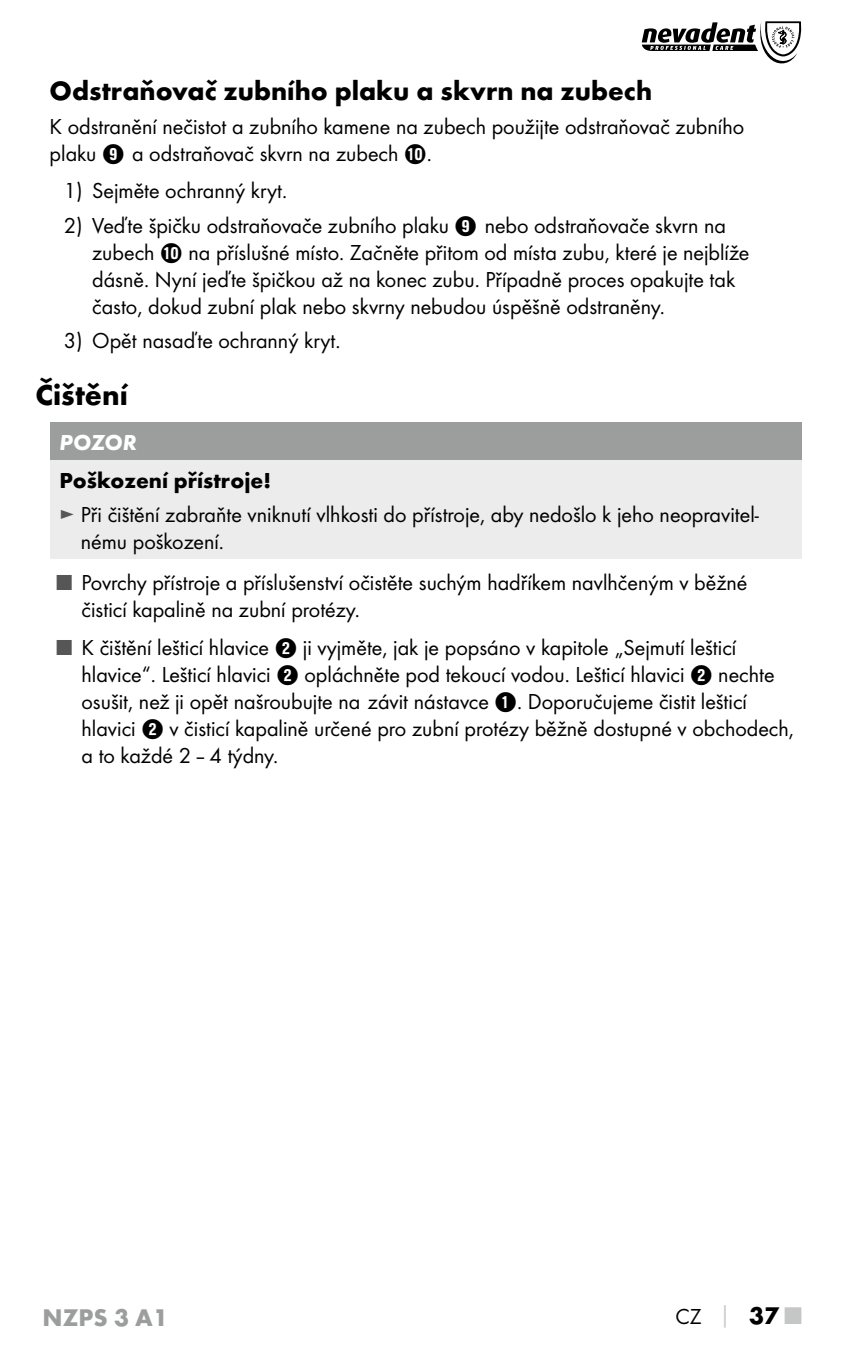
<style>
.page{position:relative;width:851px;height:1347px;background:#fff}
.page>*{position:absolute;margin:0;border:0;box-sizing:border-box;transform-origin:0 0}
.t1{font:700 30px "Futura";color:#000}
.t2{font:700 27.5px "Futura";color:#000}
.t3{font:700 25px "Futura";color:#9c9d9d}
.t4{font:22.5px/27px "Futura Boo";color:#000}
.t5{font:700 22.5px "Futura";color:#000}
.t6{font:italic 700 22.5px "Futura";letter-spacing:-.005em;color:#fff}
.s1{font-family:"Hako PI Nummern"}
.s2{color:#565656}
.s3{font-family:"Futura";font-weight:700;color:#c5c6c6}
.s4{font-family:"Futura";font-weight:700;font-size:25px}
.s5{font-family:"Futura";font-weight:700;font-size:25px;color:#c5c6c6}
</style>
<div class="page">
<svg style="left:641px;top:21px;width:160px;height:42px"></svg>
<div style="left:50px;top:422px;width:751px;height:38px;background:#9c9d9d"></div>
<div style="left:50px;top:460px;width:751px;height:99px;background:#ececed"></div>
<p class="t2" style="left:50px;top:73px;width:604px">Odstraňovač zubního plaku a skvrn na zubech</p>
<p class="t4" style="left:50px;top:113px;width:696px">K odstranění nečistot a zubního kamene na zubech použijte odstraňovač zubního plaku <span class="s1">9</span> a odstraňovač skvrn na zubech <span class="s1">0</span>.</p>
<p class="t4" style="left:64px;top:177px;width:222px">1) Sejměte ochranný kryt.</p>
<p class="t4" style="left:92px;top:211px;width:658px;text-indent:-28px">2) Veďte špičku odstraňovače zubního plaku <span class="s1">9</span> nebo odstraňovače skvrn na zubech <span class="s1">0</span> na příslušné místo. Začněte přitom od místa zubu, které je nejblíže dásně. Nyní jeďte špičkou až na konec zubu. Případně proces opakujte tak často, dokud zubní plak nebo skvrny nebudou úspěšně odstraněny.</p>
<p class="t4" style="left:64px;top:326px;width:275px">3) Opět nasaďte ochranný kryt.</p>
<h1 class="t1" style="left:35px;top:376px;width:94px">Čištění</h1>
<p class="t6" style="left:60px;top:428px;width:79px">POZOR</p>
<p class="t5" style="left:60px;top:466px;width:213px">Poškození přístroje!</p>
<p class="t4" style="left:81px;top:500px;width:679px;text-indent:-21px"><span class="s2">►</span> Při čištění zabraňte vniknutí vlhkosti do přístroje, aby nedošlo k jeho neopravitel&shy;nému poškození.</p>
<p class="t4" style="left:81px;top:569px;width:667px;text-indent:-25px"><span class="s2">■</span> Povrchy přístroje a příslušenství očistěte suchým hadříkem navlhčeným v běžné čisticí kapalině na zubní protézy.</p>
<p class="t4" style="left:81px;top:633px;width:713px;text-indent:-25px"><span class="s2">■</span> K čištění lešticí hlavice <span class="s1">2</span> ji vyjměte, jak je popsáno v kapitole „Sejmutí lešticí hlavice“. Lešticí hlavici <span class="s1">2</span> opláchněte pod tekoucí vodou. Lešticí hlavici <span class="s1">2</span> nechte osušit, než ji opět našroubujte na závit nástavce <span class="s1">1</span>. Doporučujeme čistit lešticí hlavici <span class="s1">2</span> v čisticí kapalině určené pro zubní protézy běžně dostupné v obchodech, a to každé 2–4 týdny.</p>
<p class="t3" style="left:43px;top:1301px;width:127px">NZPS 3 A1</p>
<p class="t4" style="left:675px;top:1303px;width:127px">CZ <span class="s3">│</span> <span class="s4">37</span> <span class="s5">■</span></p>
</div>
